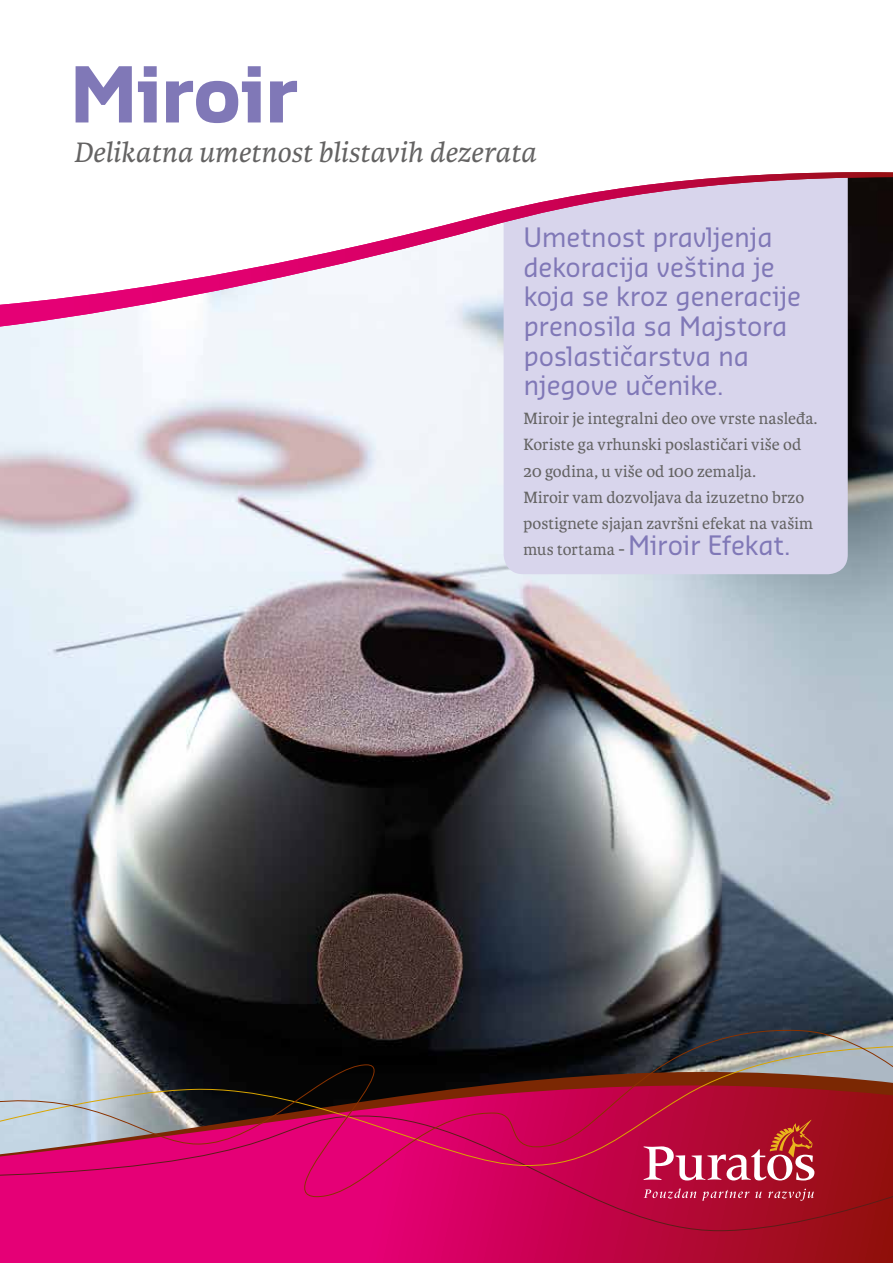
<style>
.page{position:relative;width:893px;height:1263px;background:#fff}
.page>*{position:absolute;margin:0;border:0;box-sizing:border-box;transform-origin:0 0}
.t1{font:700 75px "Sansa";letter-spacing:-.015em;color:#8078b7}
.t2{font:italic 30px "Karmina";color:#646363}
.t3{font:26.1px/29.5px "Sansa";letter-spacing:-.01em;color:#8078b7}
.t4{font:17.4px/26.1px "Karmina";color:#646363}
.s1{font-family:"Karmina";font-size:17.4px;color:#646363}
</style>
<div class="page">
<img style="left:0;top:327px;width:893px;height:697px">
<div style="left:504px;top:327px;width:344px;height:247px;background:#d8d5ec"></div>
<svg style="left:0;top:1231px;width:893px;height:32px;background:#cc0355"></svg>
<svg style="left:0;top:1217px;width:893px;height:14px;background:#cb0356"></svg>
<svg style="left:0;top:1024px;width:893px;height:193px;background:#932752"></svg>
<svg style="left:644px;top:1188px;width:52px;height:11px"></svg>
<svg style="left:702px;top:1190px;width:47px;height:11px"></svg>
<svg style="left:755px;top:1191px;width:7px;height:7px"></svg>
<svg style="left:768px;top:1189px;width:46px;height:12px"></svg>
<svg style="left:644px;top:1120px;width:170px;height:60px;background:#bf3b54"></svg>
<svg style="left:0;top:172px;width:893px;height:155px"></svg>
<svg style="left:644px;top:375px;width:9px;height:4px"></svg>
<svg style="left:623px;top:345px;width:9px;height:4px"></svg>
<h1 class="t1" style="left:70px;top:46px;width:229px">Miroir</h1>
<h2 class="t2" style="left:74px;top:136px;width:464px">Delikatna umetnost blistavih dezerata</h2>
<h3 class="t3" style="left:523px;top:222px;width:279px">Umetnost pravljenja dekoracija veština je koja se kroz generacije prenosila sa Majstora poslasticarstva na njegove ucenike.</h3>
<p class="t4" style="left:523px;top:406px;width:296px">Miroir je integralni deo ove vrste nasleđa.<br>Koriste ga vrhunski poslastičari više od 20 godina, u više od 100 zemalja.<br>Miroir vam dozvoljava da izuzetno brzo postignete sjajan završni efekat na vašim</p>
<h3 class="t3" style="left:523px;top:529px;width:269px"><span class="s1">mus tortama -</span> Miroir Efekat.</h3>
</div>
